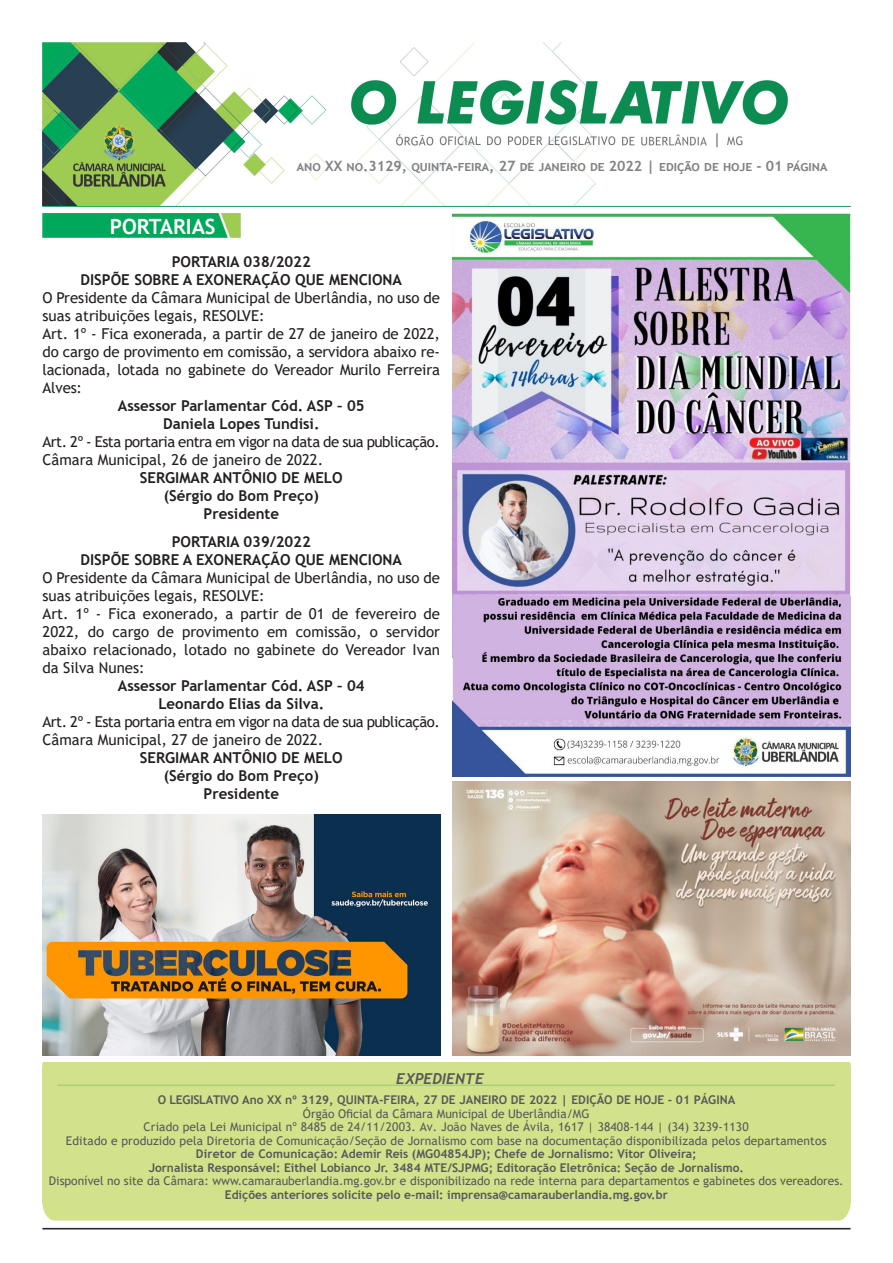
<style>
.page{position:relative;width:893px;height:1263px;background:#fff}
.page>*{position:absolute;margin:0;border:0;box-sizing:border-box;transform-origin:0 0}
.t1{font:700 21px "Trebuchet MS";color:#fff}
.t2{font:15px/18px "Trebuchet MS";color:#231f20}
.t3{font:700 15px "Trebuchet MS";color:#231f20}
.t4{font:15px "Trebuchet MS";letter-spacing:-.03em;color:#231f20}
.t5{font:italic 700 15px "Trebuchet";color:#57585a}
.t6{font:700 14.25px "Trebuchet MS";color:#808285}
.t7{font:12px/13.5px "Trebuchet MS";letter-spacing:.01em;color:#57585a;text-align:center}
.t8{font:700 12px "Trebuchet MS";color:#57585a}
.s1{font-weight:700}
</style>
<div class="page">
<img style="left:43px;top:43px;width:807px;height:163px">
<img style="left:43px;top:214px;width:197px;height:24px">
<hr style="left:42px;top:1228px;width:808px;height:1px;background:#231f20">
<hr style="left:58px;top:1085px;width:777px;height:1px;background:#9ec566">
<img style="left:453px;top:214px;width:397px;height:562px">
<img style="left:453px;top:781px;width:397px;height:275px">
<img style="left:43px;top:814px;width:397px;height:241px">
<p class="t6" style="left:297px;top:157px;width:532px">ano XX no.3129, quinta-feira, 27 de janeiro de 2022 | edição de hoje - 01 página</p>
<p class="t1" style="left:110px;top:213px;width:107px">PORTARIAS</p>
<p class="t1" style="left:169px;top:213px;width:26px">AT</p>
<p class="t3" style="left:172px;top:252px;width:141px">PORTARIA 038/2022</p>
<p class="t3" style="left:80px;top:270px;width:323px">DISPÕE SOBRE A EXONERAÇÃO QUE MENCIONA</p>
<p class="t2" style="left:43px;top:288px;width:399px">O Presidente da Câmara Municipal de Uberlândia, no uso de suas atribuições legais, RESOLVE:</p>
<p class="t2" style="left:43px;top:324px;width:399px;text-align:justify">Art. 1º - Fica exonerada, a partir de 27 de janeiro de 2022, do cargo de provimento em comissão, a servidora abaixo re&shy;lacionada, lotada no gabinete do Vereador Murilo Ferreira Alves:</p>
<p class="t3" style="left:118px;top:396px;width:248px">Assessor Parlamentar Cód. ASP – 05</p>
<p class="t3" style="left:163px;top:414px;width:158px">Daniela Lopes Tundisi.</p>
<p class="t4" style="left:43px;top:432px;width:399px">Art. 2º - Esta portaria entra em vigor na data de sua publicação.</p>
<p class="t2" style="left:43px;top:450px;width:282px">Câmara Municipal, 26 de janeiro de 2022.</p>
<p class="t3" style="left:140px;top:468px;width:204px">SERGIMAR ANTÔNIO DE MELO</p>
<p class="t3" style="left:164px;top:486px;width:157px">(Sérgio do Bom Preço)</p>
<p class="t3" style="left:204px;top:504px;width:77px">Presidente</p>
<p class="t3" style="left:172px;top:533px;width:141px">PORTARIA 039/2022</p>
<p class="t3" style="left:80px;top:551px;width:323px">DISPÕE SOBRE A EXONERAÇÃO QUE MENCIONA</p>
<p class="t2" style="left:43px;top:569px;width:399px">O Presidente da Câmara Municipal de Uberlândia, no uso de suas atribuições legais, RESOLVE:</p>
<p class="t2" style="left:43px;top:605px;width:399px;text-align:justify">Art. 1º - Fica exonerado, a partir de 01 de fevereiro de 2022, do cargo de provimento em comissão, o servidor abaixo relacionado, lotado no gabinete do Vereador Ivan da Silva Nunes:</p>
<p class="t3" style="left:118px;top:677px;width:248px">Assessor Parlamentar Cód. ASP – 04</p>
<p class="t3" style="left:158px;top:695px;width:167px">Leonardo Elias da Silva.</p>
<p class="t4" style="left:43px;top:712px;width:399px">Art. 2º - Esta portaria entra em vigor na data de sua publicação.</p>
<p class="t2" style="left:43px;top:731px;width:282px">Câmara Municipal, 27 de janeiro de 2022.</p>
<p class="t3" style="left:140px;top:749px;width:204px">SERGIMAR ANTÔNIO DE MELO</p>
<p class="t3" style="left:164px;top:767px;width:157px">(Sérgio do Bom Preço)</p>
<p class="t3" style="left:204px;top:785px;width:77px">Presidente</p>
<p class="t5" style="left:396px;top:1069px;width:90px">EXPEDIENTE</p>
<p class="t8" style="left:158px;top:1092px;width:579px">O LEGISLATIVO Ano XX nº 3129, QUINTA-FEIRA, 27 DE JANEIRO DE 2022 | EDIÇÃO DE HOJE - 01 PÁGINA</p>
<p class="t7" style="left:303px;top:1106px;width:288px">Órgão Oficial da Câmara Municipal de Uberlândia/MG</p>
<p class="t7" style="left:144px;top:1120px;width:606px">Criado pela Lei Municipal nº 8485 de 24/11/2003. Av. João Naves de Ávila, 1617 | 38408-144 | (34) 3239-1130</p>
<p class="t7" style="left:66px;top:1133px;width:762px">Editado e produzido pela Diretoria de Comunicação/Seção de Jornalismo com base na documentação disponibilizada pelos departamentos</p>
<p class="t8" style="left:196px;top:1146px;width:502px">Diretor de Comunicação: Ademir Reis (MG04854JP); Chefe de Jornalismo: Vítor Oliveira;</p>
<p class="t8" style="left:149px;top:1160px;width:597px">Jornalista Responsável: Eithel Lobianco Jr. 3484 MTE/SJPMG; Editoração Eletrônica: Seção de Jornalismo.</p>
<p class="t7" style="left:49px;top:1174px;width:796px">Disponível no site da Câmara: www.camarauberlandia.mg.gov.br e disponibilizado na rede interna para departamentos e gabinetes dos vereadores.<br><span class="s1">Edições anteriores solicite pelo e-mail: imprensa@camarauberlandia.mg.gov.br</span></p>
</div>
